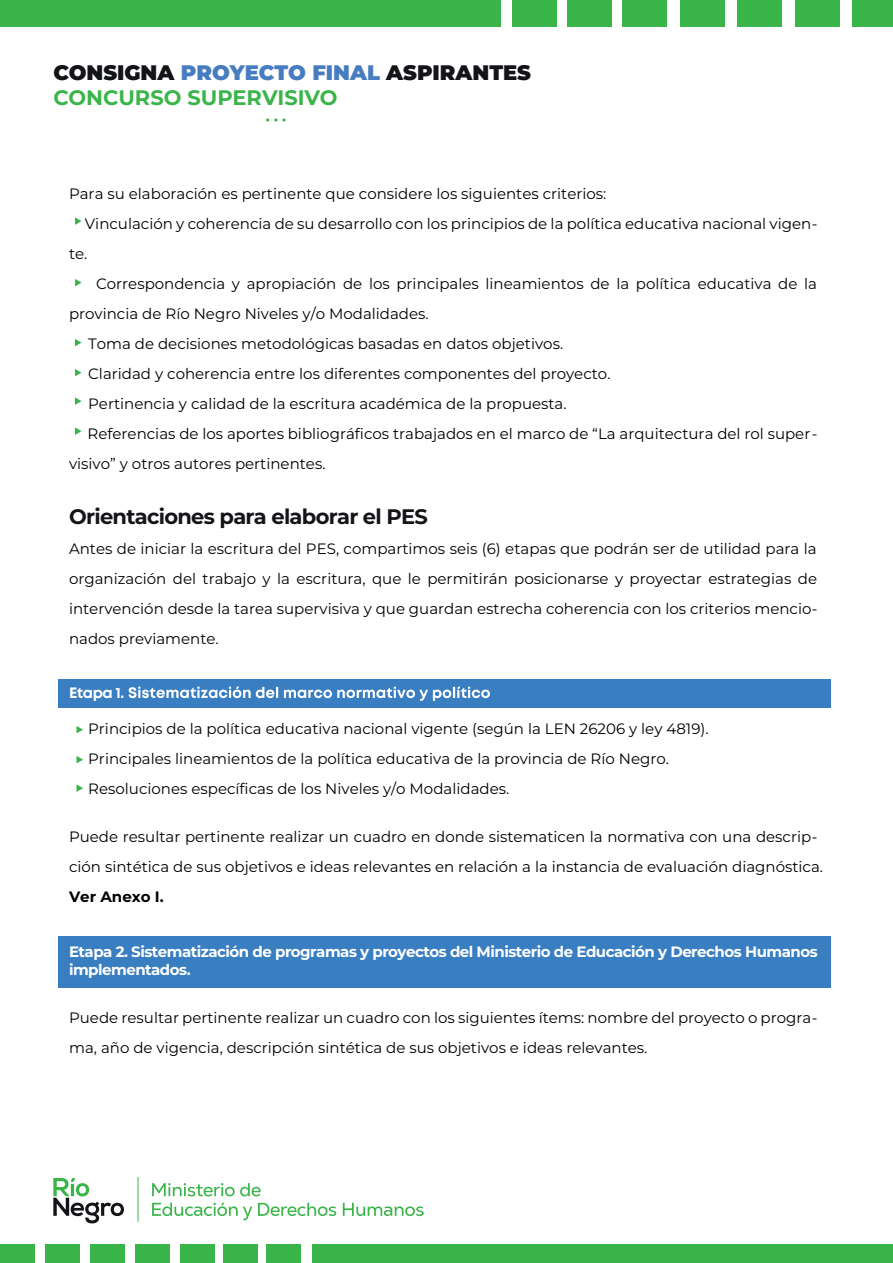
<style>
.page{position:relative;width:893px;height:1263px;background:#fff}
.page>*{position:absolute;margin:0;border:0;box-sizing:border-box;transform-origin:0 0}
.t1{font:700 21px/25.2px "Montserrat";color:#3ab54a}
.t2{font:700 21px "Montserrat";letter-spacing:-.035em;color:#121418}
.t3{font:15px/30px "Montserrat";color:#000001}
.t4{font:700 15px/18px "Montserrat";letter-spacing:-.035em;color:#fff}
.t5{font:700 15px "Montserrat";color:#000001}
.t6{font:700 15px "Mont";letter-spacing:-.035em;color:#fff}
.s1{font-weight:900;color:#121418}
.s2{font-weight:900;color:#477dc0}
</style>
<div class="page">
<div style="left:58px;top:680px;width:773px;height:28px;background:#397ec1"></div>
<div style="left:58px;top:936px;width:773px;height:51px;background:#397ec1"></div>
<svg style="left:121px;top:687px;width:369px;height:14px"></svg>
<svg style="left:75px;top:217px;width:7px;height:8px"></svg>
<svg style="left:75px;top:279px;width:7px;height:7px"></svg>
<svg style="left:75px;top:339px;width:7px;height:7px"></svg>
<svg style="left:75px;top:369px;width:7px;height:7px"></svg>
<svg style="left:75px;top:397px;width:7px;height:8px"></svg>
<svg style="left:76px;top:726px;width:7px;height:7px"></svg>
<svg style="left:76px;top:756px;width:7px;height:7px"></svg>
<svg style="left:76px;top:784px;width:7px;height:8px"></svg>
<svg style="left:75px;top:427px;width:7px;height:8px"></svg>
<div style="left:512px;top:0;width:44px;height:27px;background:#3ab54a"></div>
<div style="left:0;top:0;width:500px;height:27px;background:#3ab54a"></div>
<div style="left:567px;top:0;width:45px;height:27px;background:#3ab54a"></div>
<div style="left:622px;top:0;width:45px;height:27px;background:#3ab54a"></div>
<div style="left:680px;top:0;width:44px;height:27px;background:#3ab54a"></div>
<div style="left:737px;top:0;width:45px;height:27px;background:#3ab54a"></div>
<div style="left:795px;top:0;width:44px;height:27px;background:#3ab54a"></div>
<div style="left:852px;top:0;width:41px;height:27px;background:#3ab54a"></div>
<div style="left:312px;top:1244px;width:581px;height:19px;background:#3ab54a"></div>
<div style="left:266px;top:1244px;width:35px;height:19px;background:#3ab54a"></div>
<div style="left:223px;top:1244px;width:35px;height:19px;background:#3ab54a"></div>
<div style="left:180px;top:1244px;width:35px;height:19px;background:#3ab54a"></div>
<div style="left:135px;top:1244px;width:35px;height:19px;background:#3ab54a"></div>
<div style="left:90px;top:1244px;width:35px;height:19px;background:#3ab54a"></div>
<div style="left:45px;top:1244px;width:35px;height:19px;background:#3ab54a"></div>
<div style="left:0;top:1244px;width:35px;height:19px;background:#3ab54a"></div>
<svg style="left:152px;top:1183px;width:109px;height:13px"></svg>
<svg style="left:152px;top:1203px;width:100px;height:17px"></svg>
<svg style="left:258px;top:1203px;width:78px;height:13px"></svg>
<svg style="left:343px;top:1203px;width:81px;height:13px"></svg>
<hr style="left:138px;top:1177px;width:1px;height:45px;background:#3bb54a">
<svg style="left:53px;top:1178px;width:71px;height:45px"></svg>
<svg style="left:266px;top:118px;width:20px;height:4px"></svg>
<h1 class="t1" style="left:53px;top:60px;width:479px"><span class="s1">CONSIGNA</span> <span class="s2">PROYECTO FINAL</span> <span class="s1">ASPIRANTES<br></span>CONCURSO SUPERVISIVO</h1>
<p class="t3" style="left:69px;top:178px;width:539px">Para su elaboración es pertinente que considere los siguientes criterios:</p>
<p class="t3" style="left:85px;top:208px;width:734px">Vinculación y coherencia de su desarrollo con los principios de la política educativa nacional vigen-</p>
<p class="t3" style="left:69px;top:238px;width:20px">te.</p>
<p class="t3" style="left:96px;top:268px;width:722px">Correspondencia y apropiación de los principales lineamientos de la política educativa de la</p>
<p class="t3" style="left:69px;top:298px;width:361px">provincia de Río Negro Niveles y/o Modalidades.</p>
<p class="t3" style="left:88px;top:328px;width:476px">Toma de decisiones metodológicas basadas en datos objetivos.</p>
<p class="t3" style="left:88px;top:358px;width:524px">Claridad y coherencia entre los diferentes componentes del proyecto.</p>
<p class="t3" style="left:88px;top:388px;width:480px">Pertinencia y calidad de la escritura académica de la propuesta.</p>
<p class="t3" style="left:87px;top:418px;width:732px">Referencias de los aportes bibliográficos trabajados en el marco de “La arquitectura del rol super-</p>
<p class="t3" style="left:69px;top:448px;width:258px">visivo” y otros autores pertinentes.</p>
<h1 class="t2" style="left:69px;top:502px;width:360px">Orientaciones para elaborar el PES</h1>
<p class="t3" style="left:69px;top:533px;width:750px;text-align:justify">Antes de iniciar la escritura del PES, compartimos seis (6) etapas que podrán ser de utilidad para la organización del trabajo y la escritura, que le permitirán posicionarse y proyectar estrategias de intervención desde la tarea supervisiva y que guardan estrecha coherencia con los criterios mencio&shy;nados previamente.</p>
<p class="t6" style="left:69px;top:683px;width:53px">Etapa 1</p>
<p class="t3" style="left:88px;top:713px;width:622px">Principios de la política educativa nacional vigente (según la LEN 26206 y ley 4819).<br>Principales lineamientos de la política educativa de la provincia de Río Negro.<br>Resoluciones específicas de los Niveles y/o Modalidades.</p>
<p class="t3" style="left:69px;top:821px;width:756px">Puede resultar pertinente realizar un cuadro en donde sistematicen la normativa con una descrip&shy;ción sintética de sus objetivos e ideas relevantes en relación a la instancia de evaluación diagnóstica.</p>
<p class="t5" style="left:69px;top:887px;width:96px">Ver Anexo I.</p>
<p class="t4" style="left:69px;top:943px;width:750px">Etapa 2. Sistematización de programas y proyectos del Ministerio de Educación y Derechos Humanos implementados.</p>
<p class="t3" style="left:69px;top:1003px;width:750px">Puede resultar pertinente realizar un cuadro con los siguientes ítems: nombre del proyecto o progra&shy;ma, año de vigencia, descripción sintética de sus objetivos e ideas relevantes.</p>
</div>
